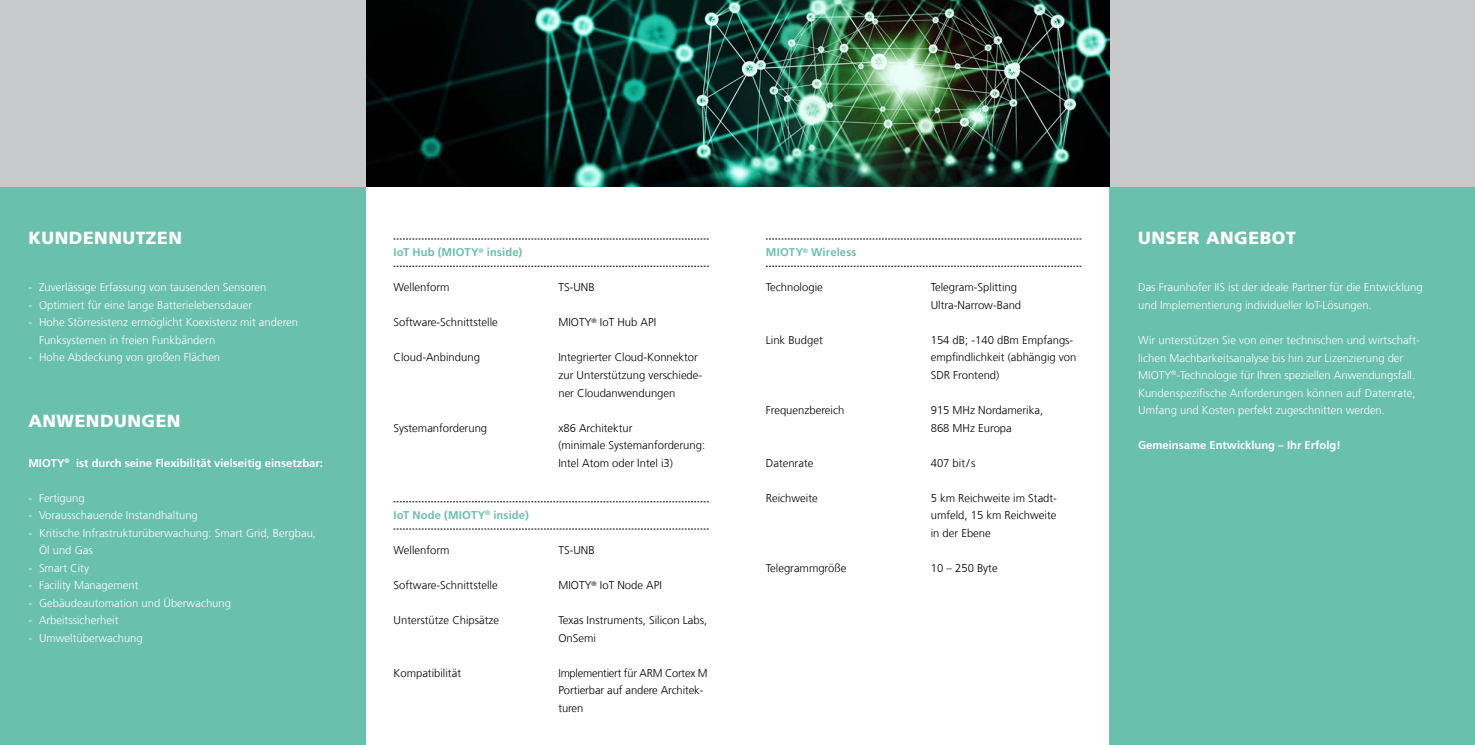
<style>
.page{position:relative;width:1475px;height:745px;background:#fff}
.page>*{position:absolute;margin:0;border:0;box-sizing:border-box;transform-origin:0 0}
.t1{font:900 17.5px "Frutiger LT Com";letter-spacing:.03em;color:#fff}
.t2{font:300 11.25px/17.5px "Frutiger LT Com";color:#fff}
.t3{font:300 11.25px/17.5px "Frutiger LT Com";color:#000}
.t4{font:700 11.25px "Frutiger LT Com";color:#fff}
.t5{font:700 11.25px "Frutiger LT Com";letter-spacing:.01em;color:#69c0ac}
</style>
<div class="page">
<svg style="left:765px;top:238px;width:316px;height:1px"></svg>
<svg style="left:765px;top:266px;width:316px;height:1px"></svg>
<div style="left:1109px;top:186px;width:365px;height:558px;background:#69c0ac"></div>
<div style="left:0;top:186px;width:365px;height:558px;background:#69c0ac"></div>
<div style="left:1109px;top:0;width:365px;height:186px;background:#c8cacc"></div>
<img style="left:365px;top:0;width:744px;height:186px">
<div style="left:0;top:0;width:365px;height:186px;background:#c8cacc"></div>
<svg style="left:393px;top:238px;width:315px;height:1px"></svg>
<svg style="left:393px;top:266px;width:315px;height:1px"></svg>
<svg style="left:393px;top:501px;width:315px;height:1px"></svg>
<svg style="left:393px;top:528px;width:315px;height:1px"></svg>
<h1 class="t1" style="left:28px;top:227px;width:155px">KUNDENNUTZEN</h1>
<p class="t2" style="left:28px;top:278px;width:239px">- Zuverlässige Erfassung von tausenden Sensoren</p>
<p class="t2" style="left:28px;top:296px;width:225px">- Optimiert für eine lange Batterielebensdauer</p>
<p class="t2" style="left:39px;top:313px;width:260px;text-indent:-11px">- Hohe Störresistenz ermöglicht Koexistenz mit anderen<br>Funksystemen in freien Funkbändern</p>
<p class="t2" style="left:28px;top:348px;width:193px">- Hohe Abdeckung von großen Flächen</p>
<h1 class="t1" style="left:28px;top:410px;width:154px">ANWENDUNGEN</h1>
<p class="t4" style="left:28px;top:456px;width:296px">MIOTY<sup>®</sup> ist durch seine Flexibilität vielseitig einsetzbar:</p>
<p class="t2" style="left:28px;top:488px;width:58px">- Fertigung</p>
<p class="t2" style="left:28px;top:506px;width:171px">- Vorausschauende Instandhaltung</p>
<p class="t2" style="left:39px;top:523px;width:278px;text-indent:-11px">- Kritische Infrastrukturüberwachung: Smart Grid, Bergbau,<br>Öl und Gas</p>
<p class="t2" style="left:28px;top:558px;width:62px">- Smart City</p>
<p class="t2" style="left:28px;top:576px;width:111px">- Facility Management</p>
<p class="t2" style="left:28px;top:593px;width:204px">- Gebäudeautomation und Überwachung</p>
<p class="t2" style="left:28px;top:611px;width:91px">- Arbeitssicherheit</p>
<p class="t2" style="left:28px;top:629px;width:116px">- Umweltüberwachung</p>
<p class="t5" style="left:393px;top:246px;width:130px">IoT Hub (MIOTY<sup>®</sup> inside)</p>
<p class="t3" style="left:393px;top:278px;width:58px">Wellenform</p>
<p class="t3" style="left:393px;top:313px;width:106px">Software-Schnittstelle</p>
<p class="t3" style="left:393px;top:348px;width:88px">Cloud-Anbindung</p>
<p class="t3" style="left:393px;top:418px;width:95px">Systemanforderung</p>
<p class="t5" style="left:393px;top:508px;width:137px">IoT Node (MIOTY<sup>®</sup> inside)</p>
<p class="t3" style="left:393px;top:541px;width:58px">Wellenform</p>
<p class="t3" style="left:393px;top:576px;width:106px">Software-Schnittstelle</p>
<p class="t3" style="left:393px;top:611px;width:107px">Unterstütze Chipsätze</p>
<p class="t3" style="left:393px;top:663px;width:69px">Kompatibilität</p>
<p class="t3" style="left:558px;top:278px;width:38px">TS-UNB</p>
<p class="t3" style="left:558px;top:313px;width:99px">MIOTY<sup>®</sup> IoT Hub API</p>
<p class="t3" style="left:558px;top:348px;width:145px">Integrierter Cloud-Konnektor zur Unterstützung verschiede&shy;ner Cloudanwendungen</p>
<p class="t3" style="left:558px;top:418px;width:148px">x86 Architektur<br>(minimale Systemanforderung:<br>Intel Atom oder Intel i3)</p>
<p class="t3" style="left:558px;top:541px;width:38px">TS-UNB</p>
<p class="t3" style="left:558px;top:576px;width:105px">MIOTY<sup>®</sup> IoT Node API</p>
<p class="t3" style="left:558px;top:611px;width:150px">Texas Instruments, Silicon Labs,<br>OnSemi</p>
<p class="t3" style="left:558px;top:663px;width:151px">Implementiert für ARM Cortex M<br>Portierbar auf andere Architek&shy;turen</p>
<p class="t5" style="left:765px;top:246px;width:92px">MIOTY<sup>®</sup> Wireless</p>
<p class="t3" style="left:765px;top:278px;width:58px">Technologie</p>
<p class="t3" style="left:765px;top:331px;width:58px">Link Budget</p>
<p class="t3" style="left:765px;top:401px;width:80px">Frequenzbereich</p>
<p class="t3" style="left:765px;top:453px;width:49px">Datenrate</p>
<p class="t3" style="left:765px;top:488px;width:53px">Reichweite</p>
<p class="t3" style="left:765px;top:558px;width:82px">Telegrammgröße</p>
<p class="t3" style="left:930px;top:278px;width:92px">Telegram-Splitting<br>Ultra-Narrow-Band</p>
<p class="t3" style="left:930px;top:331px;width:147px">154 dB; -140 dBm Empfangs&shy;empfindlichkeit (abhängig von<br>SDR Frontend)</p>
<p class="t3" style="left:930px;top:401px;width:114px">915 MHz Nordamerika,<br>868 MHz Europa</p>
<p class="t3" style="left:930px;top:453px;width:46px">407 bit/s</p>
<p class="t3" style="left:930px;top:488px;width:128px;text-align:justify">5 km Reichweite im Stadt&shy;umfeld, 15 km Reichweite in der Ebene</p>
<p class="t3" style="left:930px;top:558px;width:68px">10 – 250 Byte</p>
<h1 class="t1" style="left:1137px;top:227px;width:159px">UNSER ANGEBOT</h1>
<p class="t2" style="left:1137px;top:279px;width:286px">Das Fraunhofer IIS ist der ideale Partner für die Entwicklung und Implementierung individueller IoT-Lösungen.</p>
<p class="t2" style="left:1137px;top:331px;width:283px">Wir unterstützen Sie von einer technischen und wirtschaft&shy;lichen Machbarkeitsanalyse bis hin zur Lizenzierung der MIOTY<sup>®</sup>-Technologie für Ihren speziellen Anwendungsfall.<br>Kundenspezifische Anforderungen können auf Datenrate, Umfang und Kosten perfekt zugeschnitten werden.</p>
<p class="t4" style="left:1137px;top:438px;width:204px">Gemeinsame Entwicklung – Ihr Erfolg!</p>
</div>
